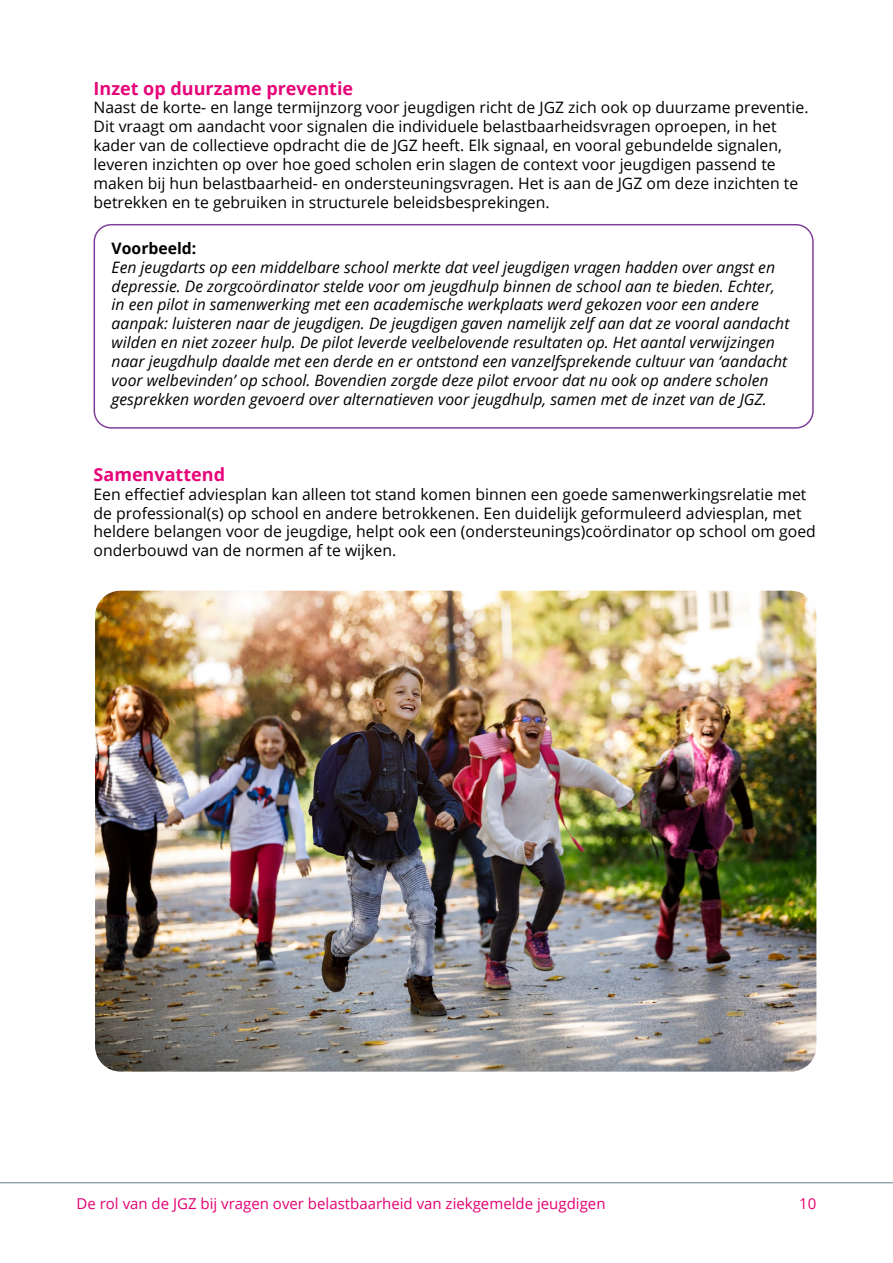
<style>
.page{position:relative;width:893px;height:1263px;background:#fff}
.page>*{position:absolute;margin:0;border:0;box-sizing:border-box;transform-origin:0 0}
.t1{font:700 18px "Open Sans";color:#e60579}
.broodtekst{font:15.75px/18.9px "Open Sans";color:#000}
.broodtekst-2{font:italic 15.75px/18.9px "Open Sans";color:#000}
.kopje_wit{font:700 15.75px "Open Sans";color:#000}
.t2{font:15px "Open Sans";color:#e50072}
</style>
<div class="page">
<hr style="left:0;top:1182px;width:893px;height:1px;background:#758d9a">
<div style="left:94px;top:224px;width:720px;height:205px;border:2px solid #7f3f98;border-radius:17px"></div>
<img style="left:95px;top:591px;width:721px;height:480px">
<h2 class="t1" style="left:94px;top:75px;width:261px">Inzet op duurzame preventie</h2>
<p class="broodtekst" style="left:94px;top:98px;width:716px">Naast de korte- en lange termijnzorg voor jeugdigen richt de JGZ zich ook op duurzame preventie.<br>Dit vraagt om aandacht voor signalen die individuele belastbaarheidsvragen oproepen, in het kader van de collectieve opdracht die de JGZ heeft. Elk signaal, en vooral gebundelde signalen, leveren inzichten op over hoe goed scholen erin slagen de context voor jeugdigen passend te maken bij hun belastbaarheid- en ondersteuningsvragen. Het is aan de JGZ om deze inzichten te betrekken en te gebruiken in structurele beleidsbesprekingen.</p>
<p class="kopje_wit" style="left:112px;top:237px;width:86px">Voorbeeld:</p>
<p class="broodtekst-2" style="left:112px;top:257px;width:679px">Een jeugdarts op een middelbare school merkte dat veel jeugdigen vragen hadden over angst en depressie. De zorgcoördinator stelde voor om jeugdhulp binnen de school aan te bieden. Echter, in een pilot in samenwerking met een academische werkplaats werd gekozen voor een andere aanpak: luisteren naar de jeugdigen. De jeugdigen gaven namelijk zelf aan dat ze vooral aandacht wilden en niet zozeer hulp. De pilot leverde veelbelovende resultaten op. Het aantal verwijzingen naar jeugdhulp daalde met een derde en er ontstond een vanzelfsprekende cultuur van ‘aandacht voor welbevinden’ op school. Bovendien zorgde deze pilot ervoor dat nu ook op andere scholen gesprekken worden gevoerd over alternatieven voor jeugdhulp, samen met de inzet van de JGZ.</p>
<h2 class="t1" style="left:94px;top:461px;width:133px">Samenvattend</h2>
<p class="broodtekst" style="left:94px;top:484px;width:724px">Een effectief adviesplan kan alleen tot stand komen binnen een goede samenwerkingsrelatie met de professional(s) op school en andere betrokkenen. Een duidelijk geformuleerd adviesplan, met heldere belangen voor de jeugdige, helpt ook een (ondersteunings)coördinator op school om goed onderbouwd van de normen af te wijken.</p>
<p class="t2" style="left:77px;top:1193px;width:530px">De rol van de JGZ bij vragen over belastbaarheid van ziekgemelde jeugdigen</p>
<p class="t2" style="left:799px;top:1193px;width:19px">10</p>
</div>
